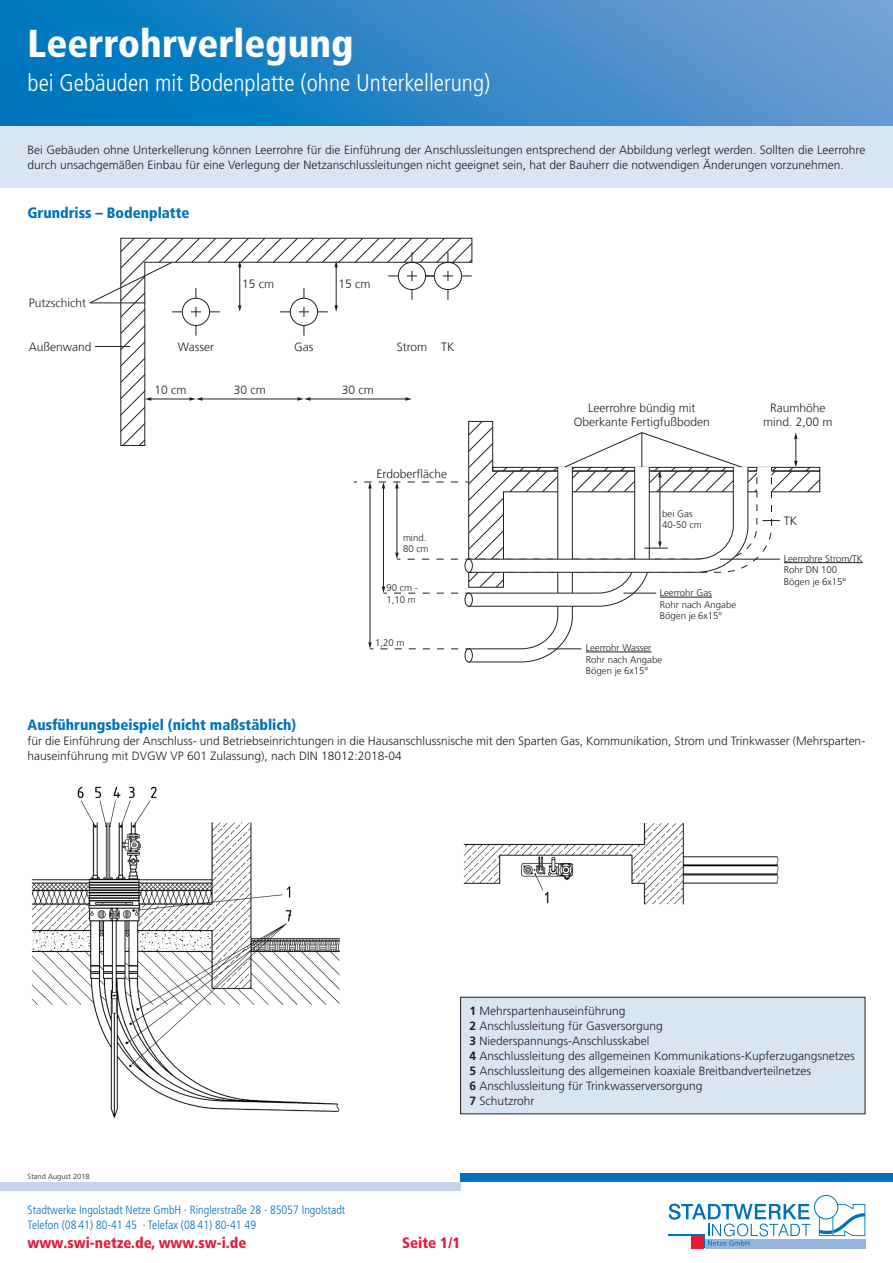
<style>
.page{position:relative;width:893px;height:1263px;background:#fff}
.page>*{position:absolute;margin:0;border:0;box-sizing:border-box;transform-origin:0 0}
.Titel{font:900 condensed 39px "Frutiger LT Pro";color:#fff}
.Sub-Titel_16_20{font:300 condensed 24px "Frutiger LT Pro";color:#fff}
.Zwischenhead__ohne_Z{font:900 condensed 15px "Frutiger LT Pro";color:#0072bc}
.t1{font:900 condensed 15px "Frutiger LT Pro";color:#e41c3b}
.Fließtext_8_10{font:300 12px/15px "Frutiger LT Std";color:#231f20}
.t2{font:300 12px/14.4px "Frutiger LT Com";color:#231f20;text-align:center}
.t3{font:300 condensed 12px/15.8px "Frutiger LT Std";color:#0072bc}
.t4{font:300 9.6px/11.6px "Frutiger LT Com";color:#231f20}
.t5{font:300 7.5px "Frutiger LT Std";color:#231f20}
.s1{font-weight:700}
</style>
<div class="page">
<svg style="left:0;top:0;width:893px;height:126px;background:#3388c8"></svg>
<div style="left:0;top:1182px;width:460px;height:9px;background:#c6d5ed"></div>
<div style="left:460px;top:1173px;width:433px;height:9px;background:#0072bc"></div>
<svg style="left:669px;top:1195px;width:196px;height:53px"></svg>
<div style="left:0;top:126px;width:893px;height:62px;background:#dae5f4"></div>
<hr style="left:784px;top:562px;width:79px;height:1px;background:#231f20">
<svg style="left:89px;top:238px;width:731px;height:424px"></svg>
<img style="left:31px;top:786px;width:309px;height:332px">
<img style="left:463px;top:822px;width:316px;height:83px">
<div style="left:461px;top:997px;width:404px;height:117px;background:#dae5f4"></div>
<div style="left:460px;top:997px;width:405px;height:117px;border:1px solid #231f20"></div>
<h1 class="Titel" style="left:28px;top:20px;width:327px">Leerrohrverlegung</h1>
<h2 class="Sub-Titel_16_20" style="left:28px;top:69px;width:464px">bei Gebäuden mit Bodenplatte (ohne Unterkellerung)</h2>
<p class="Fließtext_8_10" style="left:28px;top:143px;width:839px">Bei Gebäuden ohne Unterkellerung können Leerrohre für die Einführung der Anschlussleitungen entsprechend der Abbildung verlegt werden. Sollten die Leerrohre durch unsachgemäßen Einbau für eine Verlegung der Netzanschlussleitungen nicht geeignet sein, hat der Bauherr die notwendigen Änderungen vorzunehmen.</p>
<h3 class="Zwischenhead__ohne_Z" style="left:28px;top:203px;width:163px">Grundriss – Bodenplatte</h3>
<p class="t2" style="left:29px;top:295px;width:59px">Putzschicht</p>
<p class="t2" style="left:29px;top:340px;width:64px">Außenwand</p>
<p class="t2" style="left:178px;top:340px;width:38px">Wasser</p>
<p class="t2" style="left:154px;top:382px;width:34px">10 cm</p>
<p class="t2" style="left:242px;top:277px;width:34px">15 cm</p>
<p class="t2" style="left:339px;top:277px;width:34px">15 cm</p>
<p class="t2" style="left:294px;top:340px;width:21px">Gas</p>
<p class="t2" style="left:397px;top:340px;width:59px">Strom TK</p>
<p class="t2" style="left:234px;top:382px;width:34px">30 cm</p>
<p class="t2" style="left:342px;top:382px;width:34px">30 cm</p>
<p class="t2" style="left:377px;top:467px;width:72px">Erdoberfläche</p>
<p class="t4" style="left:403px;top:532px;width:27px">mind.<br>80 cm</p>
<p class="t4" style="left:387px;top:582px;width:33px">90 cm -<br>1,10 m</p>
<p class="t4" style="left:375px;top:637px;width:31px">1,20 m</p>
<p class="t2" style="left:574px;top:401px;width:138px">Leerrohre bündig mit<br>Oberkante Fertigfußboden</p>
<p class="t2" style="left:763px;top:401px;width:71px">Raumhöhe mind. 2,00 m</p>
<p class="t4" style="left:662px;top:508px;width:41px">bei Gas<br>40-50 cm</p>
<p class="t4" style="left:660px;top:587px;width:78px">Leerrohr Gas<br>Rohr nach Angabe<br>Bögen je 6x15°</p>
<p class="t4" style="left:586px;top:642px;width:78px">Leerrohr Wasser<br>Rohr nach Angabe<br>Bögen je 6x15°</p>
<p class="t2" style="left:784px;top:514px;width:15px">TK</p>
<p class="t4" style="left:784px;top:553px;width:80px">Leerrohre Strom/TK<br>Rohr DN 100<br>Bögen je 6x15°</p>
<h3 class="Zwischenhead__ohne_Z" style="left:28px;top:716px;width:270px">Ausführungsbeispiel (nicht maßstäblich)</h3>
<p class="Fließtext_8_10" style="left:28px;top:733px;width:839px">für die Einführung der Anschluss- und Betriebseinrichtungen in die Hausanschlussnische mit den Sparten Gas, Kommunikation, Strom und Trinkwasser (Mehrsparten&shy;hauseinführung mit DVGW VP 601 Zulassung), nach DIN 18012:2018-04</p>
<p class="Fließtext_8_10" style="left:469px;top:1003px;width:158px"><span class="s1">1</span> Mehrspartenhauseinführung</p>
<p class="Fließtext_8_10" style="left:469px;top:1018px;width:195px"><span class="s1">2</span> Anschlussleitung für Gasversorgung</p>
<p class="Fließtext_8_10" style="left:469px;top:1033px;width:182px"><span class="s1">3</span> Niederspannungs-Anschlusskabel</p>
<p class="Fließtext_8_10" style="left:469px;top:1048px;width:387px"><span class="s1">4</span> Anschlussleitung des allgemeinen Kommunikations-Kupferzugangsnetzes</p>
<p class="Fließtext_8_10" style="left:469px;top:1063px;width:343px"><span class="s1">5</span> Anschlussleitung des allgemeinen koaxiale Breitbandverteilnetzes</p>
<p class="Fließtext_8_10" style="left:469px;top:1078px;width:234px"><span class="s1">6</span> Anschlussleitung für Trinkwasserversorgung</p>
<p class="Fließtext_8_10" style="left:469px;top:1093px;width:67px"><span class="s1">7</span> Schutzrohr</p>
<p class="t5" style="left:28px;top:1172px;width:64px">Stand August 2018</p>
<p class="t3" style="left:28px;top:1202px;width:319px">Stadtwerke Ingolstadt Netze GmbH · Ringlerstraße 28 · 85057 Ingolstadt<br>Telefon (08 41) 80-41 45 · Telefax (08 41) 80-41 49</p>
<p class="t1" style="left:28px;top:1234px;width:220px">www.swi-netze.de, www.sw-i.de</p>
<p class="t1" style="left:402px;top:1234px;width:60px">Seite 1/1</p>
</div>
